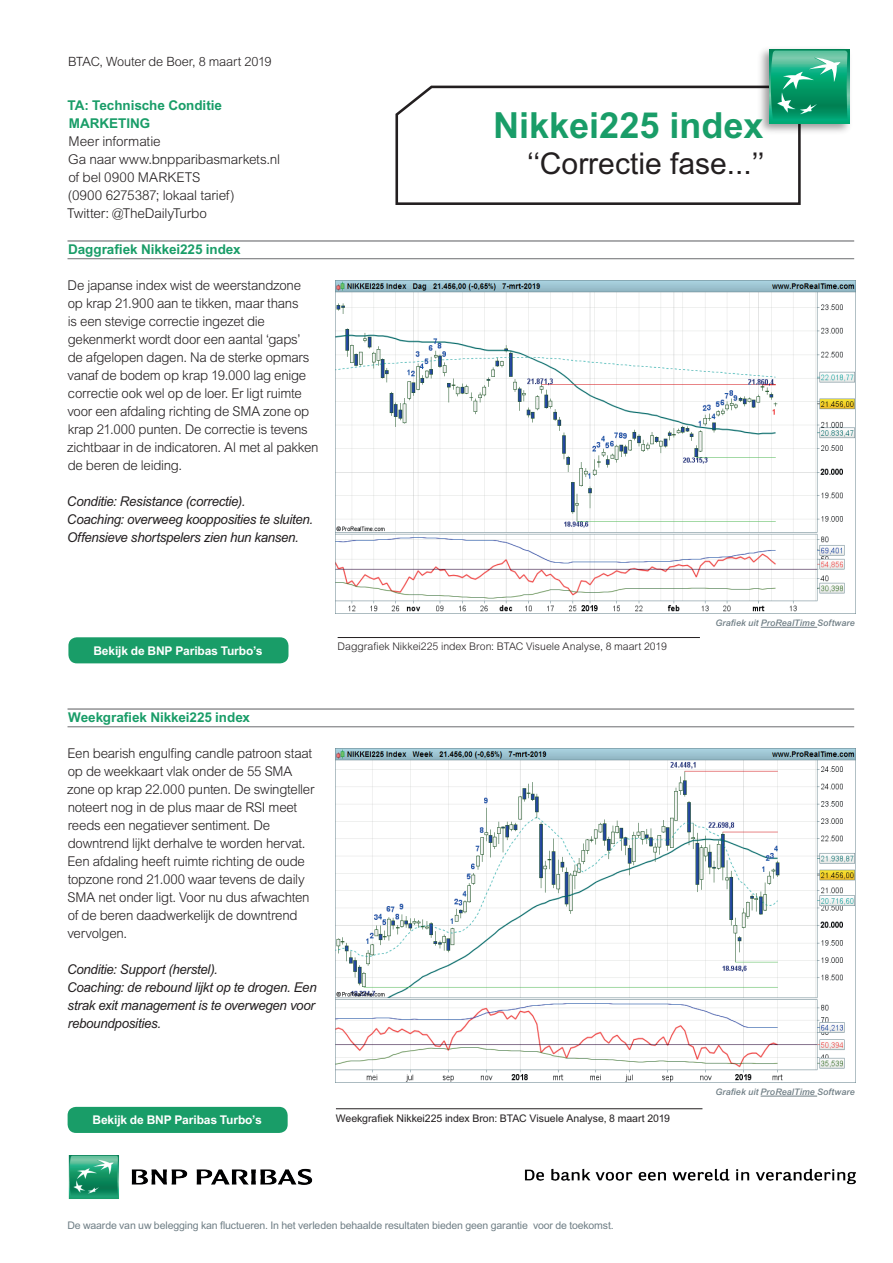
<style>
.page{position:relative;width:893px;height:1263px;background:#fff}
.page>*{position:absolute;margin:0;border:0;box-sizing:border-box;transform-origin:0 0}
.t1{font:700 36px "Arial MT Std";color:#199d68}
.t2{font:30px "Arial MT Std";color:#231f20}
.t3{font:300 13.5px/18px "Arial MT Std";letter-spacing:-.02em;color:#231f20}
.t4{font:italic 13.5px/18px "Arial MT Std";letter-spacing:-.02em;color:#231f20}
.t5{font:700 13.5px/18px "Arial MT Std";letter-spacing:-.005em;color:#199d68}
.t6{font:300 12.75px "Arial MT Std";letter-spacing:-.01em;color:#231f20}
.t7{font:700 12px "Arial MT Std";letter-spacing:-.01em;color:#fff}
.t8{font:10.5px "Arial MT Std";letter-spacing:-.01em;color:#6f7e85}
.t9{font:10.5px "Arial MT Std";color:#231f20}
.t10{font:300 10.5px "Arial MT Std";color:#231f20}
.t11{font:italic 500 9px "Arial MT Std";letter-spacing:.01em;color:#6f7e85}
</style>
<div class="page">
<hr style="left:68px;top:240px;width:786px;height:2px;background:#6c6d70">
<hr style="left:68px;top:258px;width:786px;height:1px;background:#6c6d70">
<hr style="left:68px;top:708px;width:786px;height:2px;background:#6c6d70">
<hr style="left:68px;top:726px;width:786px;height:1px;background:#6c6d70">
<img style="left:336px;top:281px;width:519px;height:333px">
<img style="left:336px;top:749px;width:519px;height:333px">
<hr style="left:338px;top:637px;width:362px;height:1px;background:#231f20">
<hr style="left:336px;top:1108px;width:366px;height:1px;background:#231f20">
<div style="left:68px;top:637px;width:220px;height:26px;background:#199d68;border-radius:9px"></div>
<div style="left:68px;top:1107px;width:220px;height:26px;background:#199d68;border-radius:9px"></div>
<svg style="left:395px;top:85px;width:406px;height:120px"></svg>
<img style="left:755px;top:49px;width:95px;height:88px">
<svg style="left:769px;top:49px;width:80px;height:75px"></svg>
<svg style="left:771px;top:51px;width:76px;height:70px;background:#2cab82"></svg>
<hr style="left:761px;top:627px;width:56px;height:1px;background:#6f7e85">
<hr style="left:761px;top:1096px;width:56px;height:1px;background:#6f7e85">
<img style="left:525px;top:1168px;width:331px;height:17px">
<img style="left:68px;top:1155px;width:245px;height:44px">
<p class="t6" style="left:68px;top:54px;width:205px">BTAC, Wouter de Boer, 8 maart 2019</p>
<p class="t5" style="left:68px;top:96px;width:156px">TA: Technische Conditie<br>MARKETING</p>
<p class="t3" style="left:67px;top:133px;width:214px">Meer informatie<br>Ga naar www.bnpparibasmarkets.nl of bel 0900 MARKETS<br>(0900 6275387; lokaal tarief)<br>Twitter: @TheDailyTurbo</p>
<p class="t5" style="left:68px;top:240px;width:174px">Daggrafiek Nikkei225 index</p>
<p class="t3" style="left:67px;top:277px;width:253px">De japanse index wist de weerstandzone op krap 21.900 aan te tikken, maar thans<br>is een stevige correctie ingezet die gekenmerkt wordt door een aantal ‘gaps’<br>de afgelopen dagen. Na de sterke opmars vanaf de bodem op krap 19.000 lag enige correctie ook wel op de loer. Er ligt ruimte voor een afdaling richting de SMA zone op krap 21.000 punten. De correctie is tevens zichtbaar in de indicatoren. Al met al pakken de beren de leiding.</p>
<p class="t4" style="left:67px;top:492px;width:248px">Conditie: Resistance (correctie).<br>Coaching: overweeg koopposities te sluiten.<br>Offensieve shortspelers zien hun kansen.</p>
<h1 class="t1" style="left:493px;top:104px;width:272px">Nikkei225 index</h1>
<h2 class="t2" style="left:527px;top:146px;width:239px">‘‘Correctie fase...’’</h2>
<p class="t7" style="left:93px;top:644px;width:171px">Bekijk de BNP Paribas Turbo’s</p>
<p class="t5" style="left:68px;top:708px;width:183px">Weekgrafiek Nikkei225 index</p>
<p class="t3" style="left:67px;top:744px;width:249px">Een bearish engulfing candle patroon staat op de weekkaart vlak onder de 55 SMA zone op krap 22.000 punten. De swingteller noteert nog in de plus maar de RSI meet reeds een negatiever sentiment. De downtrend lijkt derhalve te worden hervat.<br>Een afdaling heeft ruimte richting de oude topzone rond 21.000 waar tevens de daily SMA net onder ligt. Voor nu dus afwachten of de beren daadwerkelijk de downtrend vervolgen.</p>
<p class="t4" style="left:67px;top:960px;width:251px">Conditie: Support (herstel).<br>Coaching: de rebound lijkt op te drogen. Een strak exit management is te overwegen voor reboundposities.</p>
<p class="t10" style="left:338px;top:641px;width:331px">Daggrafiek Nikkei225 index Bron: BTAC Visuele Analyse, 8 maart 2019</p>
<p class="t7" style="left:93px;top:1113px;width:171px">Bekijk de BNP Paribas Turbo’s</p>
<p class="t9" style="left:336px;top:1112px;width:336px">Weekgrafiek Nikkei225 index Bron: BTAC Visuele Analyse, 8 maart 2019</p>
<p class="t11" style="left:715px;top:618px;width:141px">Grafiek uit ProRealTime Software</p>
<p class="t11" style="left:715px;top:1087px;width:141px">Grafiek uit ProRealTime Software</p>
<p class="t8" style="left:67px;top:1219px;width:548px">De waarde van uw belegging kan fluctueren. In het verleden behaalde resultaten bieden geen garantie voor de toekomst.</p>
</div>
